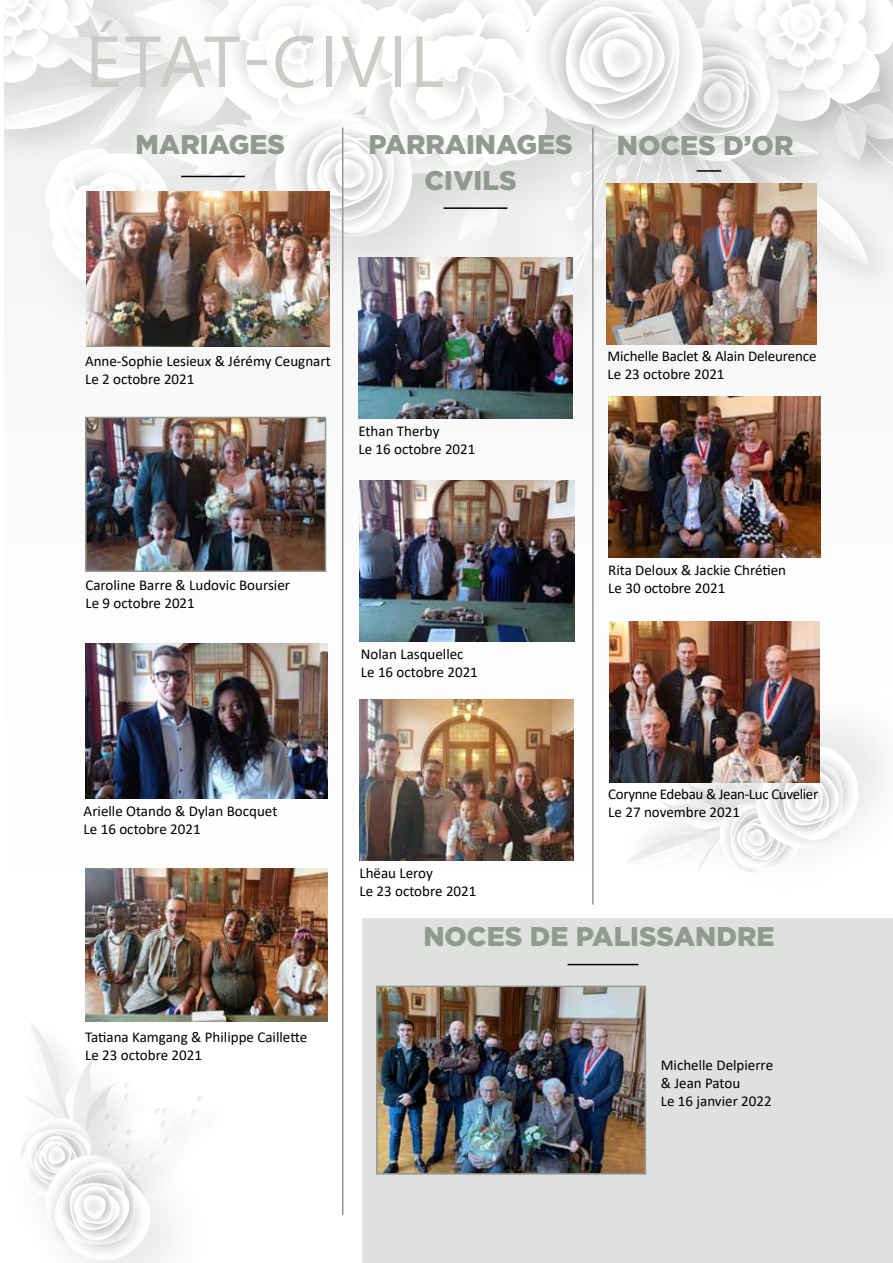
<style>
.page{position:relative;width:893px;height:1263px;background:#fff}
.page>*{position:absolute;margin:0;border:0;box-sizing:border-box;transform-origin:0 0}
.t1{font:72px "Segoe UI";letter-spacing:.035em;color:#c9ccc7}
.t2{font:900 27px/36px "Gotham";color:#929990;text-align:center}
.t3{font:15px/18px "Calibri";color:#000}
.t4{font:15px/18px "Calibri";letter-spacing:-.025em;color:#000}
</style>
<div class="page">
<svg style="left:4px;top:0;width:889px;height:309px"></svg>
<svg style="left:21px;top:1021px;width:185px;height:242px"></svg>
<img style="left:737px;top:868px;width:12px;height:4px">
<svg style="left:626px;top:684px;width:239px;height:184px"></svg>
<hr style="left:181px;top:176px;width:64px;height:1px;background:#000">
<img style="left:86px;top:191px;width:244px;height:156px">
<hr style="left:444px;top:207px;width:63px;height:2px;background:#000">
<img style="left:85px;top:643px;width:242px;height:155px">
<img style="left:85px;top:869px;width:242px;height:152px">
<img style="left:358px;top:257px;width:215px;height:161px">
<img style="left:360px;top:480px;width:214px;height:162px">
<hr style="left:342px;top:128px;width:1px;height:1087px;background:#929990">
<div style="left:363px;top:918px;width:530px;height:345px;background:#dee1de"></div>
<img style="left:359px;top:699px;width:214px;height:161px">
<img style="left:606px;top:183px;width:210px;height:161px">
<img style="left:608px;top:396px;width:213px;height:162px">
<img style="left:609px;top:621px;width:210px;height:161px">
<img style="left:379px;top:988px;width:264px;height:183px">
<div style="left:376px;top:985px;width:270px;height:189px;border:2px solid #929990"></div>
<hr style="left:697px;top:170px;width:24px;height:2px;background:#000">
<img style="left:88px;top:420px;width:235px;height:149px">
<div style="left:85px;top:417px;width:241px;height:155px;border:2px solid #929990"></div>
<hr style="left:592px;top:128px;width:2px;height:776px;background:#929990">
<hr style="left:568px;top:964px;width:70px;height:1px;background:#000">
<h1 class="t1" style="left:85px;top:-7px;width:360px">ÉTAT-CIVIL</h1>
<h2 class="t2" style="left:135px;top:125px;width:151px">MARIAGES</h2>
<h2 class="t2" style="left:368px;top:125px;width:206px">PARRAINAGES<br>CIVILS</h2>
<h2 class="t2" style="left:617px;top:126px;width:178px">NOCES D’OR</h2>
<p class="t3" style="left:85px;top:352px;width:247px">Anne-Sophie Lesieux &amp; Jérémy Ceugnart<br>Le 2 octobre 2021</p>
<p class="t3" style="left:358px;top:421px;width:118px">Ethan Therby<br>Le 16 octobre 2021</p>
<p class="t3" style="left:85px;top:575px;width:206px">Caroline Barre &amp; Ludovic Boursier<br>Le 9 octobre 2021</p>
<p class="t3" style="left:361px;top:644px;width:118px">Nolan Lasquellec<br>Le 16 octobre 2021</p>
<p class="t3" style="left:84px;top:802px;width:195px">Arielle Otando &amp; Dylan Bocquet<br>Le 16 octobre 2021</p>
<p class="t3" style="left:359px;top:863px;width:118px">Lhëau Leroy<br>Le 23 octobre 2021</p>
<p class="t3" style="left:608px;top:347px;width:210px">Michelle Baclet &amp; Alain Deleurence<br>Le 23 octobre 2021</p>
<p class="t3" style="left:608px;top:560px;width:179px">Rita Deloux &amp; Jackie Chrétien<br>Le 30 octobre 2021</p>
<p class="t4" style="left:608px;top:785px;width:211px">Corynne Edebau &amp; Jean-Luc Cuvelier<br>Le 27 novembre 2021</p>
<p class="t3" style="left:85px;top:1027px;width:224px">Tatiana Kamgang &amp; Philippe Caillette<br>Le 23 octobre 2021</p>
<h2 class="t2" style="left:423px;top:918px;width:353px">NOCES DE PALISSANDRE</h2>
<p class="t3" style="left:661px;top:1056px;width:114px">Michelle Delpierre &amp; Jean Patou<br>Le 16 janvier 2022</p>
</div>
